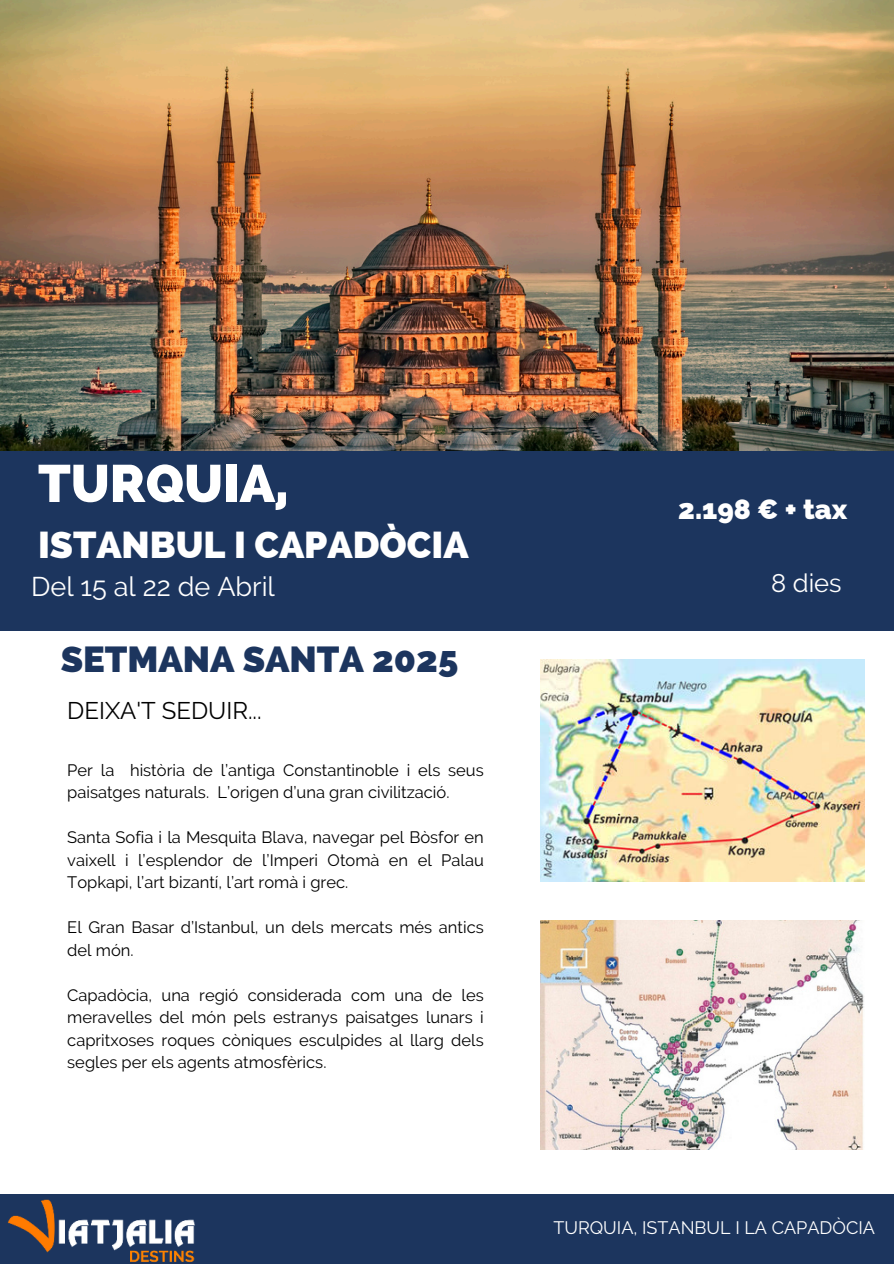
<style>
.page{position:relative;width:894px;height:1264px;background:#fff}
.page>*{position:absolute;margin:0;border:0;box-sizing:border-box;transform-origin:0 0}
.t1{font:800 52.5px "Raleway";color:#fff}
.t2{font:800 37.5px "Raleway";color:#fff}
.t3{font:800 36.3px "Raleway";color:#1c355e}
.t4{font:800 27.9px "Raleway";color:#fff}
.t5{font:27px "Raleway";color:#fff}
.t6{font:25.5px "Raleway";color:#fff}
.t7{font:24px "Raleway";color:#000}
.t8{font:18px "Raleway";color:#fff}
.t9{font:16.5px/22.5px "Raleway";color:#000}
</style>
<div class="page">
<img style="left:0;top:0;width:893px;height:451px">
<img style="left:540px;top:659px;width:324px;height:222px">
<div style="left:0;top:451px;width:893px;height:179px;background:#1c355e"></div>
<div style="left:0;top:1193px;width:893px;height:70px;background:#1c355e"></div>
<img style="left:540px;top:920px;width:324px;height:229px">
<img style="left:0;top:1193px;width:215px;height:69px">
<h1 class="t1" style="left:38px;top:453px;width:252px">TURQUIA,</h1>
<h2 class="t2" style="left:38px;top:523px;width:432px">ISTANBUL I CAPADÒCIA</h2>
<h3 class="t4" style="left:678px;top:493px;width:170px">2.198 € + tax</h3>
<h3 class="t5" style="left:31px;top:570px;width:245px">Del 15 al 22 de Abril</h3>
<h3 class="t6" style="left:771px;top:568px;width:72px">8 dies</h3>
<h3 class="t3" style="left:61px;top:638px;width:399px">SETMANA SANTA 2025</h3>
<h3 class="t7" style="left:67px;top:697px;width:196px">DEIXA'T SEDUIR...</h3>
<p class="t9" style="left:67px;top:758px;width:418px">Per la història de l’antiga Constantinoble i els seus paisatges naturals. L’origen d’una gran civilització.</p>
<p class="t9" style="left:67px;top:826px;width:418px;text-align:justify">Santa Sofia i la Mesquita Blava, navegar pel Bòsfor en vaixell i l’esplendor de l’Imperi Otomà en el Palau Topkapi, l’art bizantí, l’art romà i grec.</p>
<p class="t9" style="left:67px;top:916px;width:418px">El Gran Basar d’Istanbul, un dels mercats més antics del món.</p>
<p class="t9" style="left:67px;top:983px;width:418px;text-align:justify">Capadòcia, una regió considerada com una de les meravelles del món pels estranys paisatges lunars i capritxoses roques còniques esculpides al llarg dels segles per els agents atmosfèrics.</p>
<p class="t8" style="left:553px;top:1217px;width:323px">TURQUIA, ISTANBUL I LA CAPADÒCIA</p>
</div>
